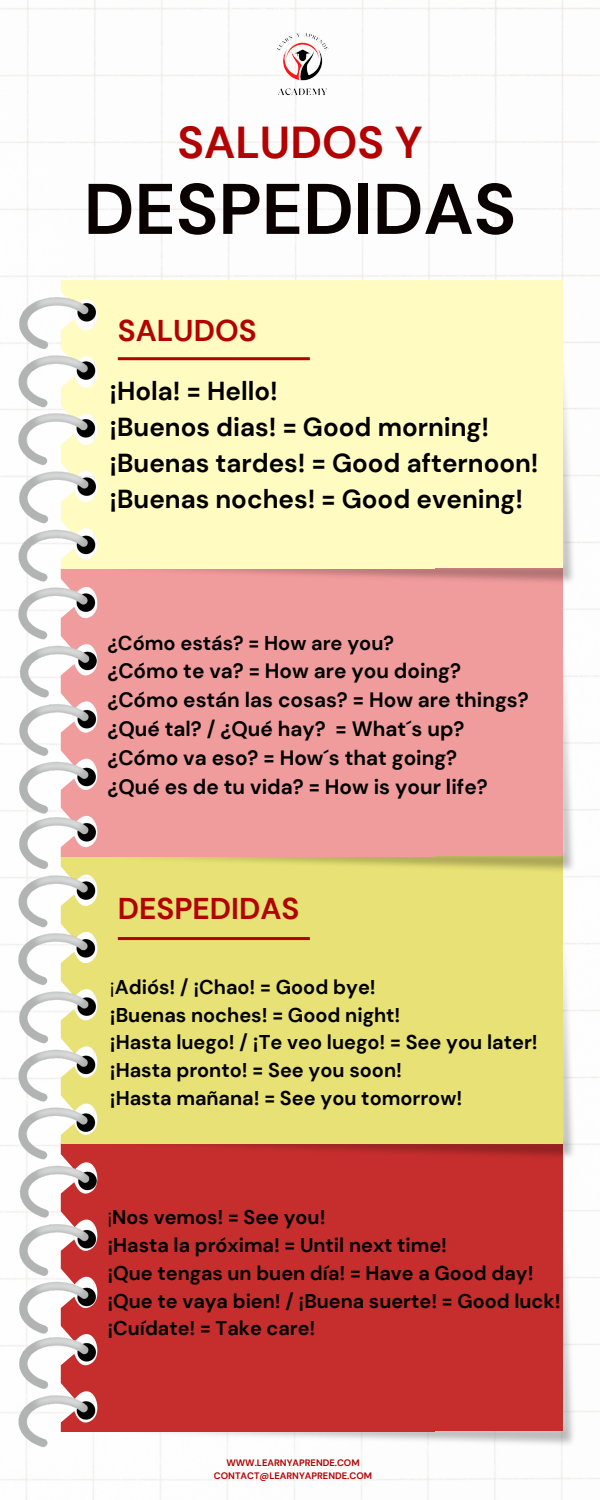
<style>
.page{position:relative;width:600px;height:1500px;background:#fff}
.page>*{position:absolute;margin:0;border:0;box-sizing:border-box;transform-origin:0 0}
.t1{font:700 71.4px "DM Sans";color:#090201}
.t2{font:700 44.7px "DM Sans";color:#b20202}
.t3{font:700 30px "DM Sans";color:#b20202}
.t4{font:700 26px "DM Sans";color:#000}
.t5{font:700 20.8px "DM Sans";color:#000}
.t6{font:700 20px "DM Sans";color:#000}
.t7{font:700 19.9px "DM Sans";color:#000}
.t8{font:700 19.8px "DM Sans";color:#000}
.t9{font:700 9.4px "DM Sans";color:#b20202}
.s1{font-weight:400}
</style>
<div class="page">
<img style="left:0;top:0;width:600px;height:1500px">
<img style="left:97px;top:1215px;width:480px;height:234px">
<div style="left:61px;top:1161px;width:374px;height:271px;background:#c62e2e"></div>
<div style="left:360px;top:1144px;width:203px;height:287px;background:#c62e2e"></div>
<img style="left:97px;top:927px;width:480px;height:234px">
<div style="left:97px;top:874px;width:263px;height:270px;background:#e8e175"></div>
<div style="left:360px;top:856px;width:203px;height:288px;background:#e8e175"></div>
<img style="left:97px;top:640px;width:480px;height:234px">
<div style="left:61px;top:587px;width:299px;height:269px;background:#f19c9c"></div>
<div style="left:360px;top:568px;width:203px;height:288px;background:#f19c9c"></div>
<img style="left:97px;top:353px;width:480px;height:234px">
<img style="left:18px;top:818px;width:79px;height:515px">
<img style="left:18px;top:1338px;width:79px;height:111px">
<div style="left:61px;top:281px;width:374px;height:288px;background:#fffbc1"></div>
<div style="left:360px;top:281px;width:203px;height:287px;background:#fffbc1"></div>
<img style="left:18px;top:298px;width:79px;height:515px">
<hr style="left:118px;top:357px;width:192px;height:3px;background:#b20202">
<hr style="left:118px;top:937px;width:192px;height:3px;background:#b20202">
<img style="left:251px;top:12px;width:103px;height:104px">
<p class="t2" style="left:177px;top:114px;width:247px">SALUDOS Y</p>
<p class="t1" style="left:84px;top:163px;width:434px">DESPEDIDAS</p>
<p class="t3" style="left:118px;top:311px;width:140px">SALUDOS</p>
<p class="t4" style="left:109px;top:374px;width:170px">¡Hola! = Hello!</p>
<p class="t4" style="left:109px;top:410px;width:381px">¡Buenos dias! = Good morning!</p>
<p class="t4" style="left:109px;top:446px;width:431px">¡Buenas tardes! = Good afternoon!</p>
<p class="t4" style="left:109px;top:482px;width:415px">¡Buenas noches! = Good evening!</p>
<p class="t6" style="left:107px;top:630px;width:288px">¿Cómo estás? = How are you?</p>
<p class="t5" style="left:107px;top:657px;width:355px">¿Cómo te va? = How are you doing?</p>
<p class="t5" style="left:107px;top:686px;width:423px">¿Cómo están las cosas? = How are things?</p>
<p class="t5" style="left:107px;top:716px;width:359px">¿Qué tal? / ¿Qué hay? = What´s up?</p>
<p class="t5" style="left:107px;top:745px;width:351px">¿Cómo va eso? = How´s that going?</p>
<p class="t5" style="left:107px;top:774px;width:382px">¿Qué es de tu vida? = How is your life?</p>
<p class="t3" style="left:118px;top:889px;width:183px">DESPEDIDAS</p>
<p class="t7" style="left:110px;top:974px;width:268px"><span class="s1">¡</span>Adiós! / ¡Chao! = Good bye!</p>
<p class="t7" style="left:110px;top:1002px;width:292px">¡Buenas noches! = Good night!</p>
<p class="t7" style="left:110px;top:1030px;width:430px">¡Hasta luego! / ¡Te veo luego! = See you later!</p>
<p class="t7" style="left:110px;top:1058px;width:294px">¡Hasta pronto! = See you soon!</p>
<p class="t7" style="left:110px;top:1085px;width:354px">¡Hasta mañana! = See you tomorrow!</p>
<p class="t8" style="left:107px;top:1205px;width:220px"><span class="s1">¡</span>Nos vemos! = See you!</p>
<p class="t8" style="left:107px;top:1233px;width:341px">¡Hasta la próxima! = Until next time!</p>
<p class="t8" style="left:107px;top:1260px;width:428px">¡Que tengas un buen día! = Have a Good day!</p>
<p class="t8" style="left:107px;top:1288px;width:455px">¡Que te vaya bien! / ¡Buena suerte! = Good luck!</p>
<p class="t8" style="left:107px;top:1316px;width:210px">¡Cuídate! = Take care!</p>
<p class="t9" style="left:226px;top:1457px;width:135px">WWW.LEARNYAPRENDE.COM</p>
<p class="t9" style="left:214px;top:1469px;width:160px">CONTACT@LEARNYAPRENDE.COM</p>
</div>
